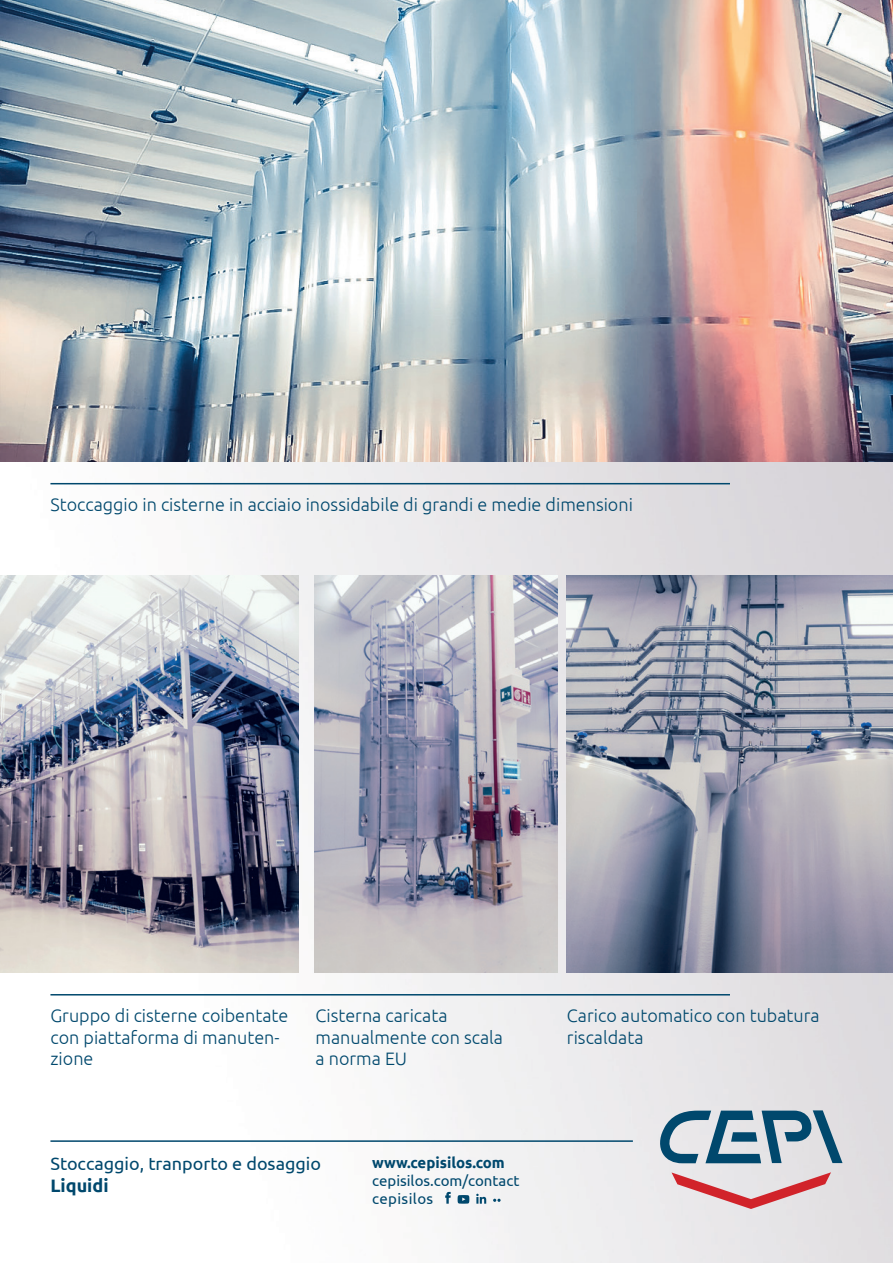
<style>
.page{position:relative;width:893px;height:1263px;background:#fff}
.page>*{position:absolute;margin:0;border:0;box-sizing:border-box;transform-origin:0 0}
.t1{font:300 18px/21.6px "Ubuntu";color:#00486d}
.t2{font:18px "Ubuntu";color:#00486d}
.t3{font:700 18px "Ubuntu";color:#00486d}
.t4{font:15px/18px "Ubuntu";color:#00486d}
.t5{font:700 15px "Ubuntu";color:#00486d}
</style>
<div class="page">
<img style="left:0;top:462px;width:893px;height:801px">
<hr style="left:50px;top:994px;width:680px;height:1px;background:#00486d">
<img style="left:315px;top:575px;width:242px;height:397px">
<img style="left:0;top:575px;width:298px;height:397px">
<img style="left:567px;top:575px;width:326px;height:397px">
<img style="left:0;top:0;width:893px;height:462px">
<hr style="left:50px;top:483px;width:680px;height:1px;background:#00486d">
<svg style="left:659px;top:1110px;width:183px;height:53px"></svg>
<svg style="left:671px;top:1172px;width:160px;height:37px"></svg>
<hr style="left:50px;top:1140px;width:583px;height:2px;background:#00486d">
<svg style="left:445px;top:1192px;width:6px;height:12px"></svg>
<svg style="left:458px;top:1195px;width:11px;height:9px"></svg>
<svg style="left:476px;top:1194px;width:10px;height:10px"></svg>
<svg style="left:493px;top:1199px;width:8px;height:3px"></svg>
<p class="t1" style="left:50px;top:493px;width:584px">Stoccaggio in cisterne in acciaio inossidabile di grandi e medie dimensioni</p>
<p class="t1" style="left:50px;top:1004px;width:239px">Gruppo di cisterne coibentate con piattaforma di manuten&shy;zione</p>
<p class="t1" style="left:315px;top:1004px;width:189px">Cisterna caricata manualmente con scala a norma EU</p>
<p class="t2" style="left:50px;top:1153px;width:272px">Stoccaggio, tranporto e dosaggio</p>
<p class="t3" style="left:50px;top:1174px;width:60px">Liquidi</p>
<p class="t5" style="left:372px;top:1153px;width:134px">www.cepisilos.com</p>
<p class="t4" style="left:372px;top:1171px;width:149px">cepisilos.com/contact cepisilos</p>
<p class="t1" style="left:567px;top:1004px;width:254px">Carico automatico con tubatura riscaldata</p>
</div>
